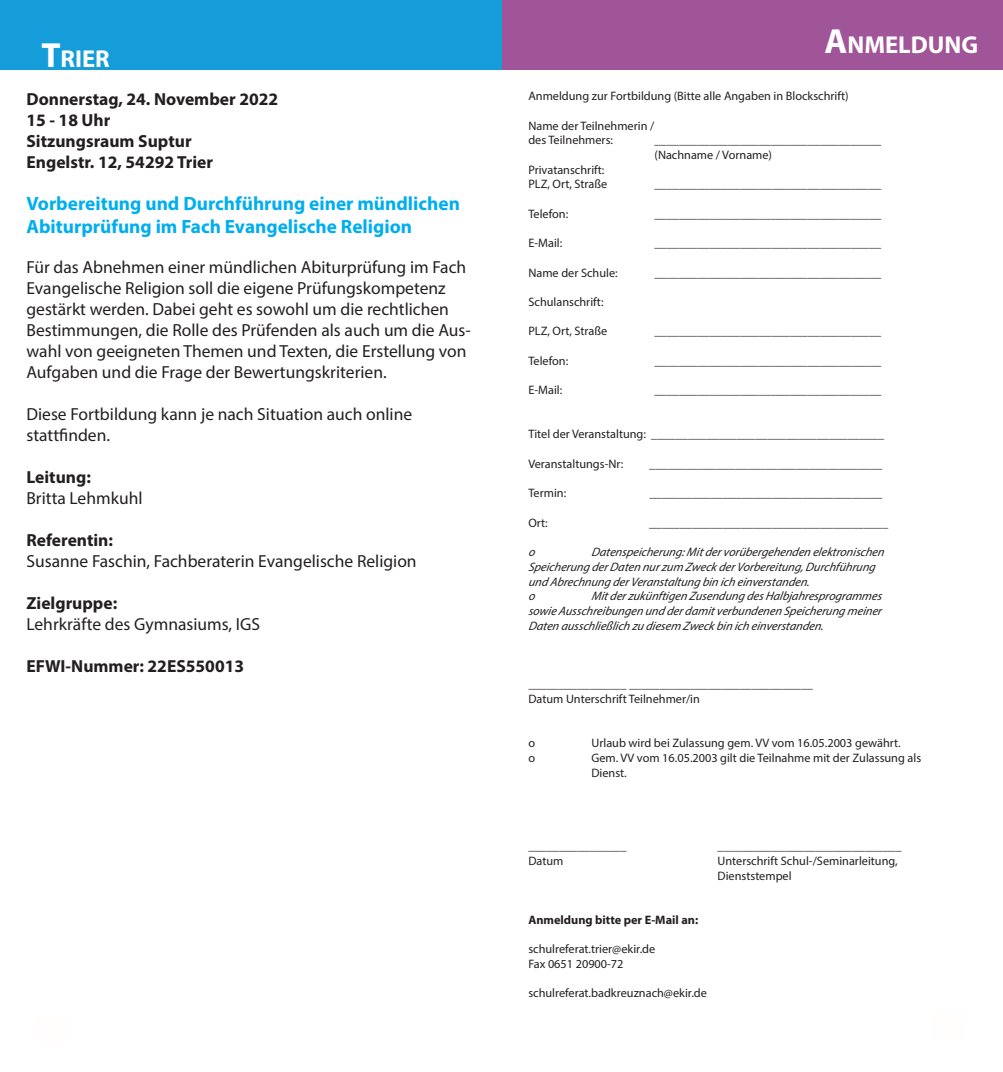
<style>
.page{position:relative;width:1003px;height:1072px;background:#fff}
.page>*{position:absolute;margin:0;border:0;box-sizing:border-box;transform-origin:0 0}
.t1{font:700 24.5px "Myriad Pro";color:#fff}
.t2{font:700 19.25px/23.1px "Myriad Pro";color:#00aeef}
.t3{font:17.5px/21px "Myriad Pro";color:#231f20}
.t4{font:700 17.5px/21px "Myriad Pro";color:#231f20}
.t5{font:12.25px/14.7px "Myriad Pro";color:#231f20}
.t6{font:italic 12.25px/14.7px "Myriad Pro";color:#231f20}
.t7{font:700 12.25px "Myriad Pro";color:#231f20}
.s1{font-size:35px}
</style>
<div class="page">
<div style="left:501px;top:0;width:501px;height:69px;background:#a05598"></div>
<div style="left:0;top:0;width:501px;height:69px;background:#149dd9"></div>
<h1 class="t1" style="left:41px;top:43px;width:70px"><span class="s1">T</span>RIER</h1>
<h3 class="t4" style="left:26px;top:88px;width:253px">Donnerstag, 24. November 2022<br>15 - 18 Uhr<br>Sitzungsraum Suptur<br>Engelstr. 12, 54292 Trier</h3>
<h2 class="t2" style="left:26px;top:191px;width:435px">Vorbereitung und Durchführung einer mündlichen<br>Abiturprüfung im Fach Evangelische Religion</h2>
<p class="t3" style="left:26px;top:256px;width:446px">Für das Abnehmen einer mündlichen Abiturprüfung im Fach Evangelische Religion soll die eigene Prüfungskompetenz gestärkt werden. Dabei geht es sowohl um die rechtlichen Bestimmungen, die Rolle des Prüfenden als auch um die Aus&shy;wahl von geeigneten Themen und Texten, die Erstellung von Aufgaben und die Frage der Bewertungskriterien.</p>
<h3 class="t3" style="left:26px;top:403px;width:387px">Diese Fortbildung kann je nach Situation auch online stattfinden.</h3>
<h3 class="t4" style="left:26px;top:466px;width:66px">Leitung:</h3>
<h3 class="t3" style="left:26px;top:487px;width:117px">Britta Lehmkuhl</h3>
<h3 class="t4" style="left:26px;top:529px;width:88px">Referentin:</h3>
<h3 class="t3" style="left:26px;top:550px;width:391px">Susanne Faschin, Fachberaterin Evangelische Religion</h3>
<h3 class="t4" style="left:26px;top:592px;width:92px">Zielgruppe:</h3>
<h3 class="t3" style="left:26px;top:613px;width:235px">Lehrkräfte des Gymnasiums, IGS</h3>
<h3 class="t4" style="left:26px;top:655px;width:219px">EFWI-Nummer: 22ES550013</h3>
<h1 class="t1" style="left:824px;top:28px;width:153px"><span class="s1">A</span>NMELDUNG</h1>
<p class="t5" style="left:528px;top:88px;width:322px">Anmeldung zur Fortbildung (Bitte alle Angaben in Blockschrift)</p>
<p class="t5" style="left:528px;top:118px;width:127px">Name der Teilnehmerin / des Teilnehmers:</p>
<p class="t5" style="left:654px;top:133px;width:228px">_____________________________________ (Nachname / Vorname)</p>
<p class="t5" style="left:528px;top:162px;width:80px">Privatanschrift:<br>PLZ, Ort, Straße</p>
<p class="t5" style="left:654px;top:177px;width:228px">_____________________________________</p>
<p class="t5" style="left:528px;top:206px;width:41px">Telefon:</p>
<p class="t5" style="left:654px;top:206px;width:228px">_____________________________________</p>
<p class="t5" style="left:528px;top:235px;width:35px">E-Mail:</p>
<p class="t5" style="left:654px;top:235px;width:228px">_____________________________________</p>
<p class="t5" style="left:528px;top:265px;width:91px">Name der Schule:</p>
<p class="t5" style="left:654px;top:265px;width:228px">_____________________________________</p>
<p class="t5" style="left:528px;top:294px;width:77px">Schulanschrift:</p>
<p class="t5" style="left:528px;top:324px;width:80px">PLZ, Ort, Straße</p>
<p class="t5" style="left:654px;top:324px;width:228px">_____________________________________</p>
<p class="t5" style="left:528px;top:353px;width:41px">Telefon:</p>
<p class="t5" style="left:654px;top:353px;width:228px">_____________________________________</p>
<p class="t5" style="left:528px;top:382px;width:35px">E-Mail:</p>
<p class="t5" style="left:654px;top:382px;width:228px">_____________________________________</p>
<p class="t5" style="left:528px;top:427px;width:357px">Titel der Veranstaltung: ______________________________________</p>
<p class="t5" style="left:528px;top:456px;width:96px">Veranstaltungs-Nr:</p>
<p class="t5" style="left:649px;top:456px;width:234px">______________________________________</p>
<p class="t5" style="left:528px;top:485px;width:39px">Termin:</p>
<p class="t5" style="left:649px;top:485px;width:234px">______________________________________</p>
<p class="t5" style="left:528px;top:515px;width:21px">Ort:</p>
<p class="t5" style="left:649px;top:515px;width:240px">_______________________________________</p>
<p class="t6" style="left:528px;top:544px;width:10px">o</p>
<p class="t6" style="left:528px;top:544px;width:359px;text-indent:63px">Datenspeicherung:Mitdervorübergehenden elektronischen Sp eicherung derDaten nurzum Zweck derVorbereitung, Durchführung und Abrechnung derVeranstaltung bin ich einverstanden.<br>o</p>
<p class="t6" style="left:528px;top:588px;width:357px;text-align:justify;text-indent:63px">Mitderzukünftigen Zusendung desHalbjahresp rogrammes sowie Ausschreibungen und derdamitverbundenen Speicherung meiner Daten ausschließlich zu diesem Zweck bin ich einverstanden.</p>
<p class="t5" style="left:528px;top:676px;width:286px">________________ ______________________________<br>Datum Unterschrift Teilnehmer/in</p>
<p class="t5" style="left:528px;top:735px;width:8px">o</p>
<p class="t5" style="left:591px;top:735px;width:310px">Urlaub wird bei Zulassung gem. VV vom 16.05.2003 gewährt.</p>
<p class="t5" style="left:528px;top:750px;width:8px">o</p>
<p class="t5" style="left:591px;top:750px;width:331px">Gem. VV vom 16.05.2003 gilt die Teilnahme mit der Zulassung als<br>Dienst.</p>
<p class="t5" style="left:528px;top:838px;width:99px">________________</p>
<p class="t5" style="left:717px;top:838px;width:185px">______________________________</p>
<p class="t5" style="left:528px;top:853px;width:37px">Datum</p>
<p class="t5" style="left:717px;top:853px;width:182px">Unterschrift Schul-/Seminarleitung,<br>Dienststempel</p>
<p class="t7" style="left:528px;top:911px;width:171px">Anmeldung bitte per E-Mail an:</p>
<p class="t5" style="left:528px;top:941px;width:128px">schulreferat.trier@ekir.de<br>Fax 0651 20900-72</p>
<p class="t5" style="left:528px;top:985px;width:180px">schulreferat.badkreuznach@ekir.de</p>
</div>
